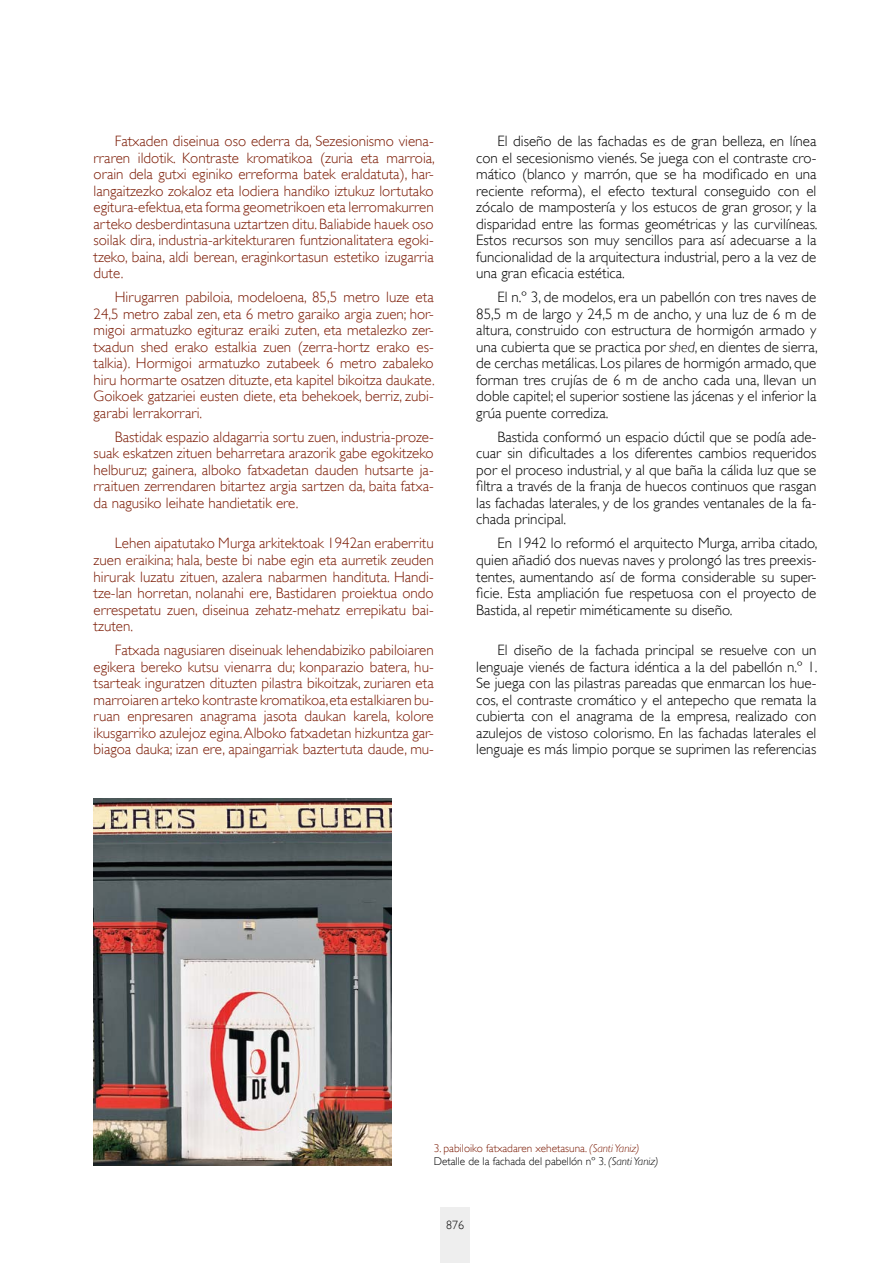
<style>
.page{position:relative;width:893px;height:1263px;background:#fff}
.page>*{position:absolute;margin:0;border:0;box-sizing:border-box;transform-origin:0 0}
.Texto_independiente{font:300 15px/16.5px "Gill Sans";color:#7b1a04;text-align:justify}
.Texto_independiente-2{font:300 15px/16.5px "Gill Sans";color:#000;text-align:justify}
.t1{font:300 12px "Gill Sans";color:#000}
.t2{font:300 11.25px "Gill Sans";color:#000}
.t3{font:300 11.25px "Gill Sans";color:#7b1a04}
.s1{font-style:italic}
</style>
<div class="page">
<div style="left:440px;top:1207px;width:30px;height:56px;background:#eee"></div>
<img style="left:94px;top:798px;width:297px;height:367px">
<p class="Texto_independiente" style="left:94px;top:133px;width:343px;text-indent:21px">Fatxaden diseinua oso ederra da, Sezesionismo viena&shy;rraren ildotik. Kontraste kromatikoa (zuria eta marroia, orain dela gutxi eginiko erreforma batek eraldatuta), har&shy;langaitzezko zokaloz eta lodiera handiko iztukuz lortutako egitura-efektua, eta forma geometrikoen eta lerromakurren arteko desberdintasuna uztartzen ditu. Baliabide hauek oso soilak dira, industria-arkitekturaren funtzionalitatera egoki&shy;tzeko, baina, aldi berean, eraginkortasun estetiko izugarria dute.</p>
<p class="Texto_independiente" style="left:94px;top:289px;width:342px;text-align:right">Hirugarren pabiloia, modeloena, 85,5 metro luze eta<br>24,5 metro zabal zen, eta 6 metro garaiko argia zuen; hor-</p>
<p class="Texto_independiente" style="left:94px;top:322px;width:343px">migoi armatuzko egituraz eraiki zuten, eta metalezko zer&shy;txadun shed erako estalkia zuen (zerra-hortz erako es&shy;talkia). Hormigoi armatuzko zutabeek 6 metro zabaleko hiru hormarte osatzen dituzte, eta kapitel bikoitza daukate.<br>Goikoek gatzariei eusten diete, eta behekoek, berriz, zubi&shy;garabi lerrakorrari.</p>
<p class="Texto_independiente" style="left:94px;top:429px;width:342px;text-align:right">Bastidak espazio aldagarria sortu zuen, industria-proze&shy;suak eskatzen zituen beharretara arazorik gabe egokitzeko</p>
<p class="Texto_independiente" style="left:94px;top:462px;width:342px">helburuz; gainera, alboko fatxadetan dauden hutsarte ja&shy;rraituen zerrendaren bitartez argia sartzen da, baita fatxa&shy;da nagusiko leihate handietatik ere.</p>
<p class="Texto_independiente" style="left:94px;top:535px;width:342px;text-indent:21px">Lehen aipatutako Murga arkitektoak 1942an eraberritu zuen eraikina; hala, beste bi nabe egin eta aurretik zeuden hirurak luzatu zituen, azalera nabarmen handituta. Handi&shy;tze-lan horretan, nolanahi ere, Bastidaren proiektua ondo errespetatu zuen, diseinua zehatz-mehatz errepikatu bai&shy;tzuten.</p>
<p class="Texto_independiente" style="left:115px;top:642px;width:320px">Fatxada nagusiaren diseinuak lehendabiziko pabiloiaren</p>
<p class="Texto_independiente" style="left:94px;top:658px;width:342px">egikera bereko kutsu vienarra du; konparazio batera, hu&shy;tsarteak inguratzen dituzten pilastra bikoitzak, zuriaren eta marroiaren arteko kontraste kromatikoa, eta estalkiaren bu-</p>
<p class="Texto_independiente" style="left:94px;top:708px;width:342px">ruan enpresaren anagrama jasota daukan karela, kolore</p>
<p class="Texto_independiente" style="left:94px;top:724px;width:342px">ikusgarriko azulejoz egina. Alboko fatxadetan hizkuntza gar&shy;biagoa dauka; izan ere, apaingarriak baztertuta daude, mu-</p>
<p class="Texto_independiente-2" style="left:476px;top:133px;width:343px;text-indent:21px">El diseño de las fachadas es de gran belleza, en línea con el secesionismo vienés. Se juega con el contraste cro&shy;mático (blanco y marrón, que se ha modificado en una reciente reforma), el efecto textural conseguido con el zócalo de mampostería y los estucos de gran grosor, y la disparidad entre las formas geométricas y las curvilíneas.<br>Estos recursos son muy sencillos para así adecuarse a la funcionalidad de la arquitectura industrial, pero a la vez de una gran eficacia estética.</p>
<p class="Texto_independiente-2" style="left:476px;top:289px;width:343px;text-indent:21px">El n.º 3, de modelos, era un pabellón con tres naves de 85,5 m de largo y 24,5 m de ancho, y una luz de 6 m de altura, construido con estructura de hormigón armado y una cubierta que se practica por <span class="s1">shed</span>, en dientes de sierra, de cerchas metálicas. Los pilares de hormigón armado, que forman tres crujías de 6 m de ancho cada una, llevan un doble capitel; el superior sostiene las jácenas y el inferior la grúa puente corrediza.</p>
<p class="Texto_independiente-2" style="left:476px;top:429px;width:342px;text-indent:21px">Bastida conformó un espacio dúctil que se podía ade&shy;cuar sin dificultades a los diferentes cambios requeridos por el proceso industrial, y al que baña la cálida luz que se filtra a través de la franja de huecos continuos que rasgan las fachadas laterales, y de los grandes ventanales de la fa&shy;chada principal.</p>
<p class="Texto_independiente-2" style="left:476px;top:535px;width:343px;text-indent:21px">En 1942 lo reformó el arquitecto Murga, arriba citado, quien añadió dos nuevas naves y prolongó las tres preexis&shy;tentes, aumentando así de forma considerable su super&shy;ficie. Esta ampliación fue respetuosa con el proyecto de Bastida, al repetir miméticamente su diseño.</p>
<p class="Texto_independiente-2" style="left:476px;top:642px;width:343px;text-align:right">El diseño de la fachada principal se resuelve con un lenguaje vienés de factura idéntica a la del pabellón n.º 1.</p>
<p class="Texto_independiente-2" style="left:476px;top:675px;width:342px">Se juega con las pilastras pareadas que enmarcan los hue&shy;cos, el contraste cromático y el antepecho que remata la</p>
<p class="Texto_independiente-2" style="left:476px;top:708px;width:342px">cubierta con el anagrama de la empresa, realizado con azulejos de vistoso colorismo. En las fachadas laterales el lenguaje es más limpio porque se suprimen las referencias</p>
<p class="t3" style="left:434px;top:1142px;width:207px">3. pabiloiko fatxadaren xehetasuna. <span class="s1">(Santi Yaniz)</span></p>
<p class="t2" style="left:434px;top:1155px;width:226px">Detalle de la fachada del pabellón nº 3. <span class="s1">(Santi Yaniz)</span></p>
<p class="t1" style="left:446px;top:1218px;width:19px">876</p>
</div>
